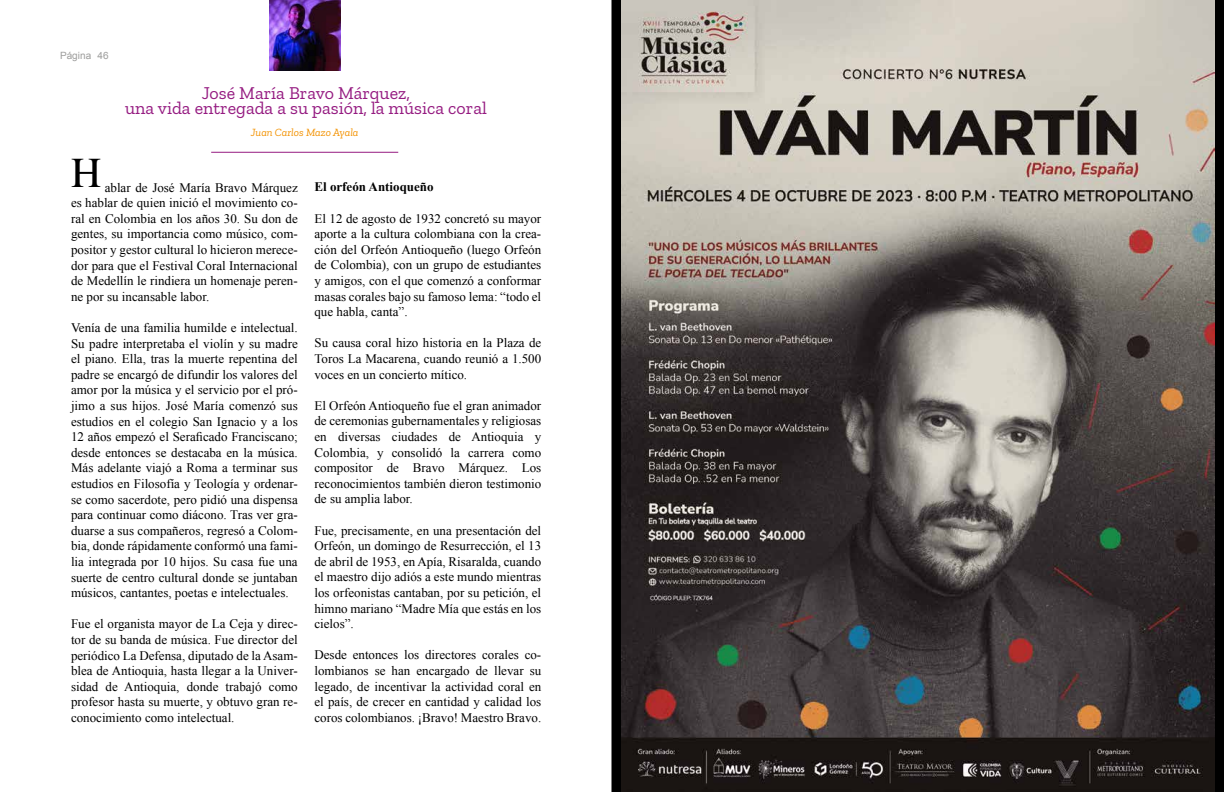
<style>
.page{position:relative;width:1224px;height:792px;background:#fff}
.page>*{position:absolute;margin:0;border:0;box-sizing:border-box;transform-origin:0 0}
.t1{font:42px "Times";color:#000}
.t2{font:18px/15px "Zilla Slab";color:#951b81;text-align:center}
.t3{font:13px/15.6px "Times New Roman";color:#000;text-align:justify}
.t4{font:700 13px "Times New Roman";color:#000}
.t5{font:italic 11px "Zilla Slab";color:#f39200}
.t6{font:10px "Arial";color:#9d9d9c}
</style>
<div class="page">
<div style="left:612px;top:0;width:612px;height:792px;background:#000"></div>
<img style="left:621px;top:0;width:594px;height:792px">
<hr style="left:211px;top:152px;width:187px;height:1px;background:#951b81">
<img style="left:269px;top:0;width:71px;height:71px">
<p class="t6" style="left:60px;top:49px;width:50px">Página 46</p>
<h2 class="t2" style="left:125px;top:86px;width:363px">José María Bravo Márquez,<br>una vida entregada a su pasión, la música coral</h2>
<p class="t5" style="left:251px;top:127px;width:109px">Juan Carlos Mazo Ayala</p>
<h1 class="t1" style="left:71px;top:134px;width:32px">H</h1>
<p class="t3" style="left:71px;top:179px;width:228px;text-indent:34px">ablar de José María Bravo Márquez es hablar de quien inició el movimiento co&shy;ral en Colombia en los años 30. Su don de gentes, su importancia como músico, com&shy;positor y gestor cultural lo hicieron merece&shy;dor para que el Festival Coral Internacional de Medellín le rindiera un homenaje peren&shy;ne por su incansable labor.</p>
<p class="t3" style="left:71px;top:320px;width:228px">Venía de una familia humilde e intelectual.<br>Su padre interpretaba el violín y su madre el piano. Ella, tras la muerte repentina del padre se encargó de difundir los valores del amor por la música y el servicio por el pró&shy;jimo a sus hijos. José María comenzó sus estudios en el colegio San Ignacio y a los 12 años empezó el Seraficado Franciscano; desde entonces se destacaba en la música.<br>Más adelante viajó a Roma a terminar sus estudios en Filosofía y Teología y ordenar&shy;se como sacerdote, pero pidió una dispensa para continuar como diácono. Tras ver gra&shy;duarse a sus compañeros, regresó a Colom&shy;bia, donde rápidamente conformó una fami&shy;lia integrada por 10 hijos. Su casa fue una suerte de centro cultural donde se juntaban músicos, cantantes, poetas e intelectuales.</p>
<p class="t3" style="left:71px;top:616px;width:228px">Fue el organista mayor de La Ceja y direc&shy;tor de su banda de música. Fue director del periódico La Defensa, diputado de la Asam&shy;blea de Antioquia, hasta llegar a la Univer&shy;sidad de Antioquia, donde trabajó como profesor hasta su muerte, y obtuvo gran re&shy;conocimiento como intelectual.</p>
<p class="t4" style="left:314px;top:178px;width:121px">El orfeón Antioqueño</p>
<p class="t3" style="left:314px;top:210px;width:228px">El 12 de agosto de 1932 concretó su mayor aporte a la cultura colombiana con la crea&shy;ción del Orfeón Antioqueño (luego Orfeón de Colombia), con un grupo de estudiantes y amigos, con el que comenzó a conformar masas corales bajo su famoso lema: “todo el que habla, canta”.</p>
<p class="t3" style="left:314px;top:335px;width:228px">Su causa coral hizo historia en la Plaza de Toros La Macarena, cuando reunió a 1.500 voces en un concierto mítico.</p>
<p class="t3" style="left:314px;top:397px;width:228px">El Orfeón Antioqueño fue el gran animador de ceremonias gubernamentales y religiosas en diversas ciudades de Antioquia y Colombia, y consolidó la carrera como compositor de Bravo Márquez. Los reconocimientos también dieron testimonio de su amplia labor.</p>
<p class="t3" style="left:314px;top:522px;width:228px">Fue, precisamente, en una presentación del Orfeón, un domingo de Resurrección, el 13 de abril de 1953, en Apía, Risaralda, cuando el maestro dijo adiós a este mundo mientras los orfeonistas cantaban, por su petición, el himno mariano “Madre Mía que estás en los cielos”.</p>
<p class="t3" style="left:314px;top:647px;width:228px">Desde entonces los directores corales co&shy;lombianos se han encargado de llevar su legado, de incentivar la actividad coral en el país, de crecer en cantidad y calidad los coros colombianos. ¡Bravo! Maestro Bravo.</p>
</div>
